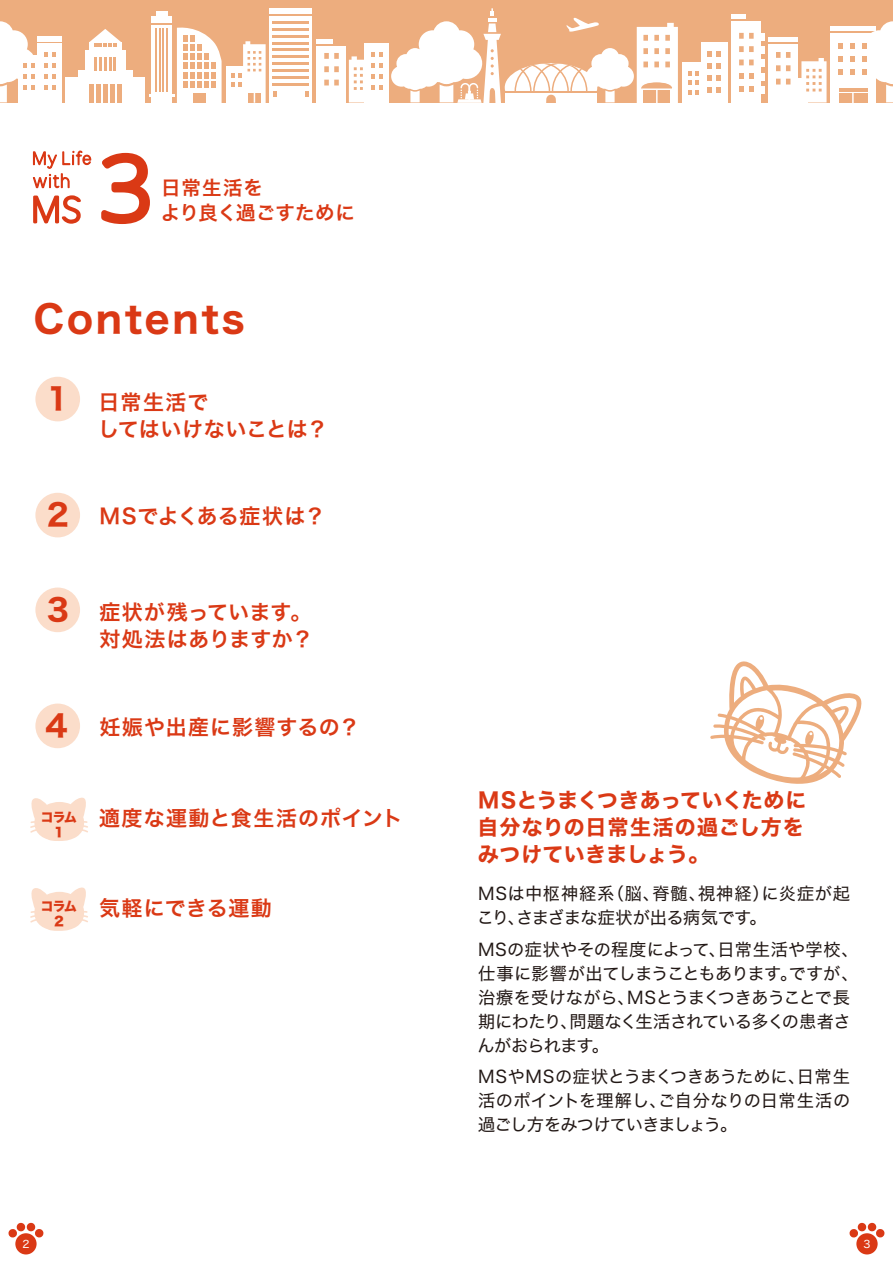
<style>
.page{position:relative;width:893px;height:1263px;background:#fff}
.page>*{position:absolute;margin:0;border:0;box-sizing:border-box;transform-origin:0 0}
.t1{font:37.5px "Hira Kaku Std W7";letter-spacing:.075em;color:#da3915}
.t2{font:30px "Hira Kaku Std W7";color:#da3915}
.t3{font:21px/27px "Hira Kaku Std W6";letter-spacing:.035em;color:#da3915}
.t4{font:21px/27px "Hira Kaku Std W7";letter-spacing:.01em;color:#da3915}
.t5{font:21px "Hira Kaku Std W6";letter-spacing:.055em;color:#da3915}
.t6{font:19.5px/25.5px "Hira Kaku Std W6";letter-spacing:.02em;color:#da3915}
.t7{font:17.25px/24px "Hira Kaku Std W4";letter-spacing:-.015em;color:#221815}
.t8{font:17.25px/24px "Hira Kaku Std W4";letter-spacing:.02em;color:#221815}
.t9{font:12.75px/15px "Hira Kaku Std W8";letter-spacing:-.085em;color:#da3915;text-align:center}
.t10{font:10.5px "Hira Kaku Std W4";color:#fff}
.s1{font-family:"Hira Kaku Std W7";font-size:30px}
</style>
<div class="page">
<div style="left:15px;top:1233px;width:22px;height:21px;background:#da3915;border-radius:50%"></div>
<svg style="left:8px;top:1222px;width:36px;height:16px"></svg>
<div style="left:856px;top:1233px;width:22px;height:21px;background:#da3915;border-radius:50%"></div>
<svg style="left:849px;top:1222px;width:36px;height:16px"></svg>
<div style="left:0;top:0;width:893px;height:103px;background:#edad7e"></div>
<svg style="left:30px;top:797px;width:58px;height:44px"></svg>
<svg style="left:30px;top:887px;width:58px;height:44px"></svg>
<svg style="left:710px;top:661px;width:152px;height:123px"></svg>
<svg style="left:32px;top:150px;width:118px;height:74px"></svg>
<div style="left:35px;top:493px;width:45px;height:44px;background:#fbddca;border-radius:50%"></div>
<div style="left:35px;top:587px;width:45px;height:45px;background:#fbddca;border-radius:50%"></div>
<div style="left:35px;top:377px;width:45px;height:44px;background:#fbddca;border-radius:50%"></div>
<div style="left:35px;top:703px;width:45px;height:45px;background:#fbddca;border-radius:50%"></div>
<div style="left:701px;top:42px;width:27px;height:61px;background:#fff"></div>
<div style="left:830px;top:33px;width:45px;height:70px;background:#fff"></div>
<hr style="left:830px;top:27px;width:45px;height:4px;background:#fff">
<div style="left:768px;top:44px;width:30px;height:59px;background:#fff"></div>
<div style="left:791px;top:78px;width:17px;height:25px;background:#fff"></div>
<div style="left:682px;top:62px;width:22px;height:41px;background:#fff"></div>
<div style="left:65px;top:77px;width:80px;height:26px;background:#fff"></div>
<div style="left:78px;top:71px;width:55px;height:20px;background:#fff"></div>
<div style="left:85px;top:51px;width:40px;height:30px;background:#fff"></div>
<div style="left:89px;top:42px;width:32px;height:14px;background:#fff"></div>
<div style="left:270px;top:16px;width:42px;height:87px;background:#fff"></div>
<div style="left:151px;top:25px;width:21px;height:70px;background:#fff"></div>
<div style="left:151px;top:95px;width:21px;height:8px;background:#fff"></div>
<div style="left:151px;top:16px;width:21px;height:7px;background:#fff"></div>
<hr style="left:149px;top:94px;width:25px;height:2px;background:#fff">
<div style="left:156px;top:11px;width:11px;height:5px;background:#fff"></div>
<div style="left:226px;top:66px;width:22px;height:37px;background:#fff"></div>
<div style="left:270px;top:8px;width:42px;height:6px;background:#fff"></div>
<hr style="left:316px;top:39px;width:17px;height:4px;background:#fff">
<hr style="left:768px;top:38px;width:30px;height:4px;background:#fff">
<div style="left:731px;top:21px;width:30px;height:82px;background:#fff"></div>
<hr style="left:731px;top:15px;width:14px;height:4px;background:#fff">
<svg style="left:761px;top:60px;width:4px;height:7px"></svg>
<svg style="left:761px;top:46px;width:4px;height:8px"></svg>
<svg style="left:761px;top:33px;width:4px;height:7px"></svg>
<svg style="left:761px;top:73px;width:4px;height:7px"></svg>
<svg style="left:761px;top:86px;width:4px;height:8px"></svg>
<div style="left:38px;top:44px;width:24px;height:59px;background:#fff"></div>
<div style="left:38px;top:36px;width:24px;height:6px;background:#fff"></div>
<div style="left:364px;top:44px;width:25px;height:59px;background:#fff"></div>
<div style="left:18px;top:55px;width:22px;height:48px;background:#fff"></div>
<div style="left:839px;top:93px;width:28px;height:10px;background:#edad7e"></div>
<hr style="left:839px;top:88px;width:28px;height:4px;background:#edad7e">
<svg style="left:801px;top:58px;width:25px;height:45px"></svg>
<svg style="left:708px;top:51px;width:13px;height:6px"></svg>
<svg style="left:739px;top:33px;width:15px;height:32px"></svg>
<svg style="left:739px;top:73px;width:15px;height:6px"></svg>
<svg style="left:739px;top:86px;width:15px;height:6px"></svg>
<svg style="left:776px;top:52px;width:14px;height:33px"></svg>
<svg style="left:838px;top:69px;width:5px;height:6px"></svg>
<svg style="left:838px;top:56px;width:5px;height:6px"></svg>
<svg style="left:838px;top:43px;width:5px;height:5px"></svg>
<svg style="left:688px;top:71px;width:11px;height:4px"></svg>
<svg style="left:688px;top:81px;width:11px;height:14px"></svg>
<svg style="left:708px;top:75px;width:13px;height:6px"></svg>
<svg style="left:708px;top:63px;width:13px;height:6px"></svg>
<svg style="left:708px;top:87px;width:13px;height:6px"></svg>
<svg style="left:44px;top:85px;width:12px;height:5px"></svg>
<svg style="left:44px;top:74px;width:12px;height:5px"></svg>
<svg style="left:44px;top:63px;width:12px;height:5px"></svg>
<svg style="left:44px;top:53px;width:12px;height:4px"></svg>
<svg style="left:349px;top:53px;width:34px;height:50px"></svg>
<svg style="left:89px;top:29px;width:32px;height:18px"></svg>
<svg style="left:94px;top:57px;width:22px;height:13px"></svg>
<svg style="left:177px;top:27px;width:45px;height:76px"></svg>
<hr style="left:273px;top:28px;width:36px;height:3px;background:#edad7e">
<hr style="left:273px;top:21px;width:36px;height:3px;background:#edad7e">
<hr style="left:273px;top:35px;width:36px;height:3px;background:#edad7e">
<hr style="left:273px;top:42px;width:36px;height:3px;background:#edad7e">
<hr style="left:273px;top:48px;width:36px;height:3px;background:#edad7e">
<hr style="left:273px;top:55px;width:36px;height:3px;background:#edad7e">
<hr style="left:273px;top:62px;width:36px;height:3px;background:#edad7e">
<hr style="left:273px;top:69px;width:36px;height:3px;background:#edad7e">
<hr style="left:273px;top:76px;width:36px;height:3px;background:#edad7e">
<hr style="left:273px;top:83px;width:36px;height:3px;background:#edad7e">
<hr style="left:155px;top:28px;width:2px;height:64px;background:#edad7e">
<hr style="left:159px;top:28px;width:1px;height:64px;background:#edad7e">
<hr style="left:162px;top:28px;width:2px;height:64px;background:#edad7e">
<hr style="left:166px;top:28px;width:1px;height:64px;background:#edad7e">
<div style="left:193px;top:93px;width:13px;height:10px;background:#edad7e"></div>
<svg style="left:0;top:21px;width:35px;height:81px"></svg>
<div style="left:316px;top:46px;width:30px;height:57px;background:#fff"></div>
<svg style="left:273px;top:91px;width:36px;height:6px"></svg>
<svg style="left:89px;top:84px;width:33px;height:19px"></svg>
<svg style="left:850px;top:21px;width:43px;height:82px"></svg>
<svg style="left:231px;top:41px;width:35px;height:62px"></svg>
<svg style="left:324px;top:53px;width:15px;height:32px"></svg>
<svg style="left:391px;top:8px;width:287px;height:95px"></svg>
<p class="t6" style="left:161px;top:175px;width:196px">日常生活を<br>より良く過ごすために</p>
<h1 class="t1" style="left:34px;top:289px;width:213px">Contents</h1>
<h2 class="t2" style="left:47px;top:375px;width:24px">1</h2>
<p class="t3" style="left:98px;top:389px;width:231px">日常生活で<br>してはいけないことは？</p>
<p class="t3" style="left:47px;top:503px;width:280px"><span class="s1">2</span> MSでよくある症状は？</p>
<h2 class="t2" style="left:47px;top:586px;width:24px">3</h2>
<p class="t3" style="left:99px;top:599px;width:215px">症状が残っています。対処法はありますか？</p>
<p class="t3" style="left:45px;top:714px;width:316px"><span class="s1">4</span> 妊娠や出産に影響するの？</p>
<p class="t9" style="left:41px;top:810px;width:38px">コラム<br>1</p>
<p class="t5" style="left:99px;top:802px;width:305px">適度な運動と食生活のポイント</p>
<p class="t9" style="left:41px;top:899px;width:38px">コラム<br>2</p>
<p class="t3" style="left:99px;top:895px;width:174px">気軽にできる運動</p>
<p class="t4" style="left:478px;top:787px;width:330px">MSとうまくつきあっていくために自分なりの日常生活の過ごし方をみつけていきましょう。</p>
<p class="t8" style="left:477px;top:882px;width:375px">MSは中枢神経系（脳、脊髄、視神経）に炎症が起こり、さまざまな症状が出る病気です。</p>
<p class="t7" style="left:477px;top:937px;width:383px">MSの症状やその程度によって、日常生活や学校、仕事に影響が出てしまうこともあります。ですが、治療を受けながら、MSとうまくつきあうことで長期にわたり、問題なく生活されている多くの患者さんがおられます。</p>
<p class="t7" style="left:478px;top:1065px;width:374px;text-align:justify">MSやMSの症状とうまくつきあうために、日常生活のポイントを理解し、ご自分なりの日常生活の過ごし方をみつけていきましょう。</p>
<p class="t10" style="left:22px;top:1236px;width:9px">2</p>
<p class="t10" style="left:863px;top:1236px;width:9px">3</p>
</div>
